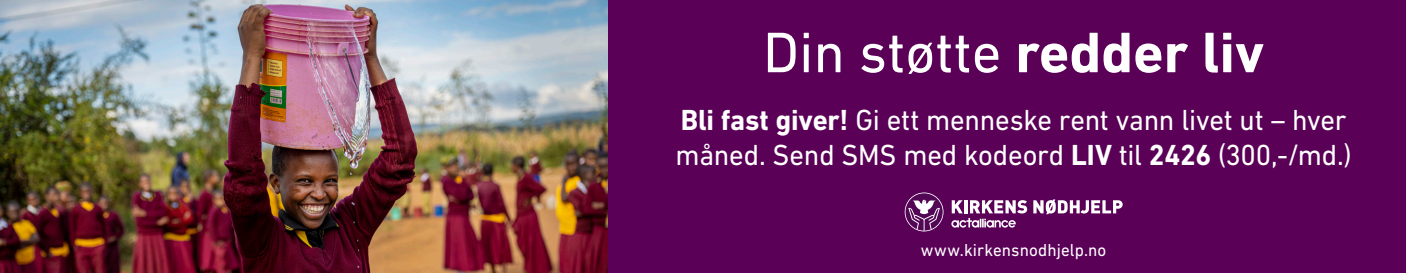
<style>
.page{position:relative;width:1406px;height:273px;background:#fff}
.page>*{position:absolute;margin:0;border:0;box-sizing:border-box;transform-origin:0 0}
.t1{font:57.8px "DIN Next LT Pro";color:#fff}
.Ingress{font:29.4px/35.4px "DIN Next LT Pro";letter-spacing:-.01em;color:#fff}
.Ingress-2{font:17.6px "DIN Next LT Pro";letter-spacing:.005em;color:#fff}
.s1{font-weight:700}
</style>
<div class="page">
<div style="left:377px;top:0;width:1029px;height:272px;background:#5a0157"></div>
<img style="left:0;top:0;width:608px;height:272px">
<svg style="left:1033px;top:199px;width:90px;height:15px"></svg>
<svg style="left:951px;top:200px;width:76px;height:27px"></svg>
<svg style="left:905px;top:192px;width:38px;height:39px"></svg>
<svg style="left:905px;top:193px;width:38px;height:37px"></svg>
<p class="t1" style="left:763px;top:19px;width:503px">Din støtte <span class="s1">redder liv</span></p>
<p class="Ingress" style="left:676px;top:101px;width:678px"><span class="s1">Bli fast giver!</span> Gi ett menneske rent vann livet ut – hver måned. Send SMS med kodeord <span class="s1">LIV</span> til <span class="s1">2426</span> (300,-/md.)</p>
<p class="Ingress-2" style="left:921px;top:239px;width:187px">www.kirkensnodhjelp.no</p>
</div>
